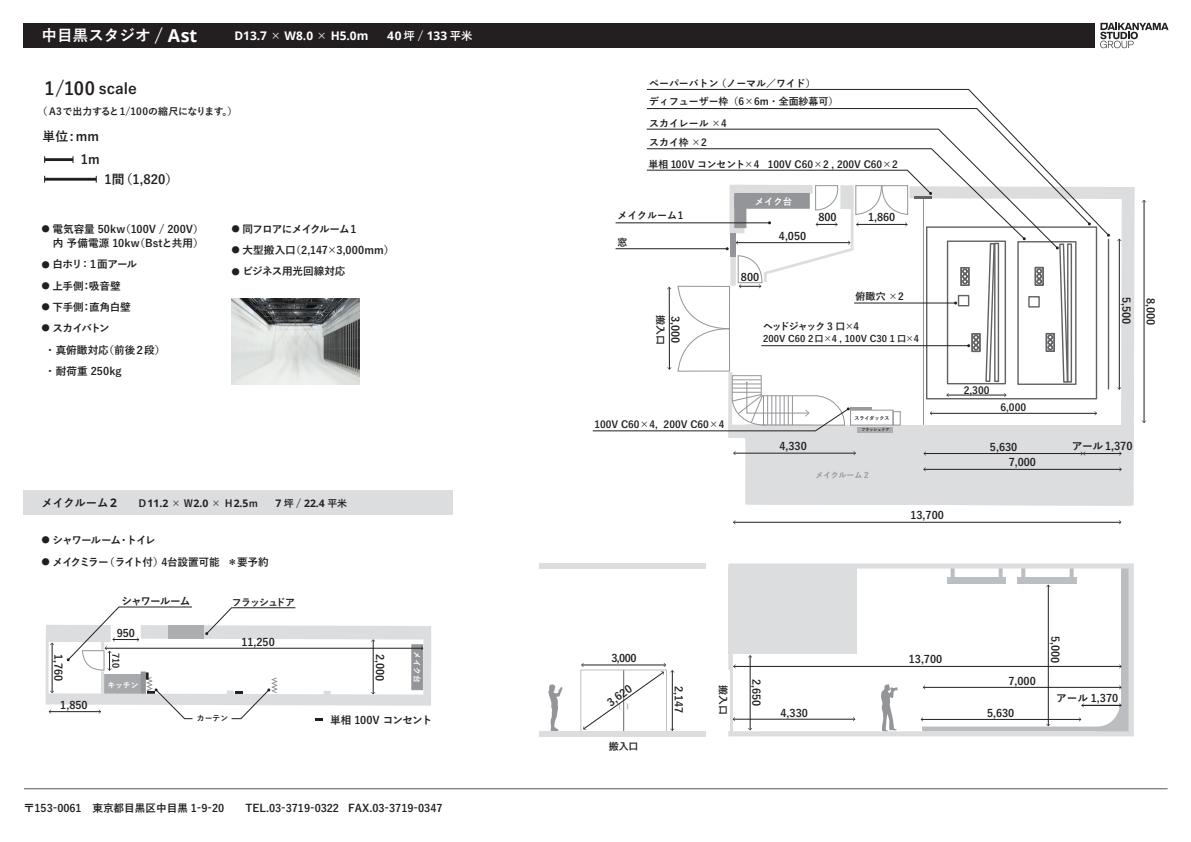
<style>
.page{position:relative;width:1191px;height:842px;background:#fff}
.page>*{position:absolute;margin:0;border:0;box-sizing:border-box;transform-origin:0 0}
.t1{font:700 17.9px "Yu Go";color:#231f20}
.t2{font:700 15.6px "Yu Go";color:#fff}
.t3{font:700 12.8px "Yu Go";color:#231f20}
.t4{font:700 11.9px "Open Sans";color:#fff}
.t5{font:700 11.3px "Yu Go";letter-spacing:-.03em;color:#231f20}
.t6{font:700 10.8px "Yu Go";letter-spacing:-.025em;color:#231f20}
.t7{font:700 10.6px/21.3px "Yu Go";color:#231f20;text-align:right}
.t8{font:700 10.6px "Yu Go";letter-spacing:-.1em;color:#231f20}
.t9{font:700 10.6px "Yu Go";letter-spacing:-.075em;color:#231f20}
.t10{font:700 10.6px "Yu Go";letter-spacing:-.095em;color:#231f20}
.t11{font:700 10.6px "Yu Go";letter-spacing:-.03em;color:#231f20}
.t12{font:700 10.6px "Yu Go";letter-spacing:-.035em;color:#231f20}
.t13{font:700 10.6px "Yu Go";letter-spacing:-.105em;color:#231f20}
.t14{font:700 10.4px "Open Sans";color:#231f20}
.t15{font:700 10px "Yu Go";color:#231f20}
.t16{font:700 9.9px "Yu Go";color:#231f20}
.t17{font:700 9.9px "Yu Go";letter-spacing:-.115em;color:#231f20}
.t18{font:700 9.9px "Yu Go";letter-spacing:-.085em;color:#231f20}
.t19{font:700 9.3px "Yu Go";color:#fff}
.t20{font:700 9.2px "Yu Go";letter-spacing:.015em;color:#231f20}
.t21{font:700 9px "Yu Go";color:#231f20}
.t22{font:700 8px "Yu Go";letter-spacing:-.035em;color:#939598}
.t23{font:700 7.8px "Yu Go";color:#fff}
.t24{font:700 7.8px "Yu Go";color:#231f20}
.t25{font:700 5px "Yu Go";color:#231f20}
.t26{font:700 4px "Yu Go";color:#231f20}
.s1{font-size:17px}
.s2{font-family:"Open Sans";font-size:17.9px}
.s3{font-family:"Yu Go";font-size:11.3px}
.s4{font-size:14.9px}
.s5{font-size:8.5px}
.s6{color:#211814}
.s7{font-family:"Open Sans";font-size:11.9px}
.s8{font-family:"Yu Go";font-size:9.9px}
</style>
<div class="page">
<div style="left:23px;top:490px;width:430px;height:25px;background:#dcdddf"></div>
<hr style="left:45px;top:158px;width:28px;height:3px;background:#231f20">
<hr style="left:45px;top:178px;width:51px;height:3px;background:#231f20">
<svg style="left:548px;top:684px;width:15px;height:47px"></svg>
<hr style="left:1143px;top:200px;width:1px;height:222px;background:#231f20">
<svg style="left:917px;top:736px;width:212px;height:54px"></svg>
<hr style="left:745px;top:436px;width:3px;height:59px;background:#dcdddf">
<div style="left:1125px;top:439px;width:8px;height:61px;background:#dcdddf"></div>
<div style="left:745px;top:495px;width:388px;height:10px;background:#dcdddf"></div>
<div style="left:1026px;top:491px;width:7px;height:10px;background:#dcdddf"></div>
<div style="left:929px;top:490px;width:7px;height:11px;background:#dcdddf"></div>
<div style="left:748px;top:425px;width:379px;height:71px;background:#dcdddf"></div>
<hr style="left:733px;top:522px;width:387px;height:1px;background:#231f20">
<hr style="left:733px;top:453px;width:122px;height:1px;background:#231f20">
<hr style="left:923px;top:469px;width:198px;height:1px;background:#231f20">
<hr style="left:1083px;top:453px;width:38px;height:1px;background:#231f20">
<hr style="left:924px;top:453px;width:158px;height:1px;background:#231f20">
<svg style="left:1080px;top:451px;width:5px;height:5px"></svg>
<svg style="left:580px;top:663px;width:94px;height:68px"></svg>
<div style="left:539px;top:731px;width:167px;height:5px;background:#dcdddf"></div>
<div style="left:539px;top:563px;width:167px;height:5px;background:#dcdddf"></div>
<svg style="left:728px;top:563px;width:405px;height:173px"></svg>
<svg style="left:646px;top:89px;width:341px;height:19px"></svg>
<div style="left:728px;top:670px;width:5px;height:61px;background:#fff"></div>
<hr style="left:730px;top:669px;width:3px;height:63px;background:#dcdddf">
<hr style="left:733px;top:719px;width:122px;height:1px;background:#231f20">
<svg style="left:46px;top:607px;width:385px;height:114px"></svg>
<div style="left:169px;top:625px;width:35px;height:14px;background:#adaeb0"></div>
<svg style="left:646px;top:108px;width:380px;height:40px"></svg>
<img style="left:231px;top:299px;width:128px;height:85px">
<svg style="left:592px;top:148px;width:542px;height:291px"></svg>
<div style="left:730px;top:233px;width:6px;height:24px;background:#939598"></div>
<svg style="left:1100px;top:23px;width:68px;height:25px"></svg>
<div style="left:23px;top:23px;width:1071px;height:25px;background:#231f20"></div>
<hr style="left:24px;top:788px;width:1143px;height:1px;background:#57585a">
<h2 class="t2" style="left:42px;top:27px;width:157px">中目黒スタジオ <span class="s1">/</span> <span class="s2">Ast</span></h2>
<p class="t4" style="left:234px;top:27px;width:135px">D13.7 <span class="s3">×</span> W8.0 <span class="s3">×</span> H5.0m</p>
<p class="t4" style="left:387px;top:27px;width:87px">40<span class="s3">坪 /</span> 133<span class="s3">平米</span></p>
<h1 class="t1" style="left:44px;top:78px;width:94px">1/100 <span class="s4">scale</span></h1>
<p class="t3" style="left:43px;top:129px;width:58px">単位: mm</p>
<p class="t16" style="left:38px;top:106px;width:201px">（ A3で出力すると1/100の縮尺になります。）</p>
<p class="t3" style="left:81px;top:152px;width:20px">1m</p>
<p class="t3" style="left:104px;top:172px;width:75px">1間（1,820）</p>
<p class="t7" style="left:42px;top:222px;width:164px;line-height:14px"><span class="s5">●</span> 電気容量 50kw（100V / 200V）内 予備電源 10kw（Bstと共用）</p>
<p class="t10" style="left:231px;top:223px;width:126px"><span class="s5">●</span> 同フロアにメイクルーム 1</p>
<p class="t7" style="left:231px;top:240px;width:164px"><span class="s5">●</span> 大型搬入口（2,147×3,000mm）</p>
<p class="t11" style="left:231px;top:265px;width:115px"><span class="s5">●</span> ビジネス用光回線対応</p>
<p class="t13" style="left:42px;top:259px;width:97px"><span class="s5">●</span> 白ホリ<span class="s6">：</span>１面アール</p>
<p class="t7" style="left:42px;top:275px;width:81px"><span class="s5">●</span> 上手側<span class="s6">：</span>吸音壁</p>
<p class="t7" style="left:42px;top:297px;width:91px"><span class="s5">●</span> 下手側<span class="s6">：</span>直角白壁</p>
<p class="t7" style="left:45px;top:318px;width:122px;text-align:left;text-indent:-3px"><span class="s5">●</span> スカイバトン<br>・ 真俯瞰対応（前後２段）・ 耐荷重 250kg</p>
<p class="t5" style="left:42px;top:497px;width:77px">メイクルーム <span class="s7">2</span></p>
<p class="t14" style="left:138px;top:496px;width:122px"><span class="s8">Ｄ</span>11.2 <span class="s8">× Ｗ</span>2.0 <span class="s8">× Ｈ</span>2.5<span class="s8">ｍ</span></p>
<p class="t14" style="left:275px;top:496px;width:73px">7 <span class="s8">坪 /</span> 22.4 <span class="s8">平米</span></p>
<p class="t8" style="left:42px;top:534px;width:116px"><span class="s5">●</span> シャワールーム・トイレ</p>
<p class="t9" style="left:42px;top:556px;width:180px"><span class="s5">●</span> メイクミラー（ライト付）4台設置可能</p>
<p class="t7" style="left:227px;top:551px;width:43px">＊要予約</p>
<p class="t8" style="left:121px;top:595px;width:70px">シャワールーム</p>
<p class="t18" style="left:232px;top:597px;width:65px">フラッシュドア</p>
<p class="t7" style="left:117px;top:622px;width:20px">950</p>
<p class="t21" style="left:121px;top:653px;width:17px;rotate:90deg">710</p>
<p class="t23" style="left:421px;top:651px;width:33px;rotate:90deg">メイク台</p>
<p class="t24" style="left:197px;top:714px;width:33px">カーテン</p>
<p class="t7" style="left:241px;top:632px;width:35px">11,250</p>
<p class="t7" style="left:69px;top:654px;width:29px;rotate:90deg">1,760</p>
<p class="t7" style="left:390px;top:654px;width:29px;rotate:90deg">2,000</p>
<p class="t23" style="left:107px;top:680px;width:33px">キッチン</p>
<p class="t7" style="left:60px;top:694px;width:29px">1,850</p>
<p class="t12" style="left:330px;top:714px;width:104px">単相 100V コンセント</p>
<p class="t7" style="left:24px;top:797px;width:420px">〒153-0061　東京都目黒区中目黒 1-9-20<span class="s6">　　</span>TEL.03-3719-0322 FAX.03-3719-0347</p>
<p class="t16" style="left:649px;top:78px;width:168px">ペーパーバトン （ノーマル／ワイド）</p>
<p class="t16" style="left:649px;top:96px;width:191px">ディフューザー枠（6×6m・全面紗幕可）</p>
<p class="t16" style="left:649px;top:117px;width:79px">スカイレール ×4</p>
<p class="t16" style="left:649px;top:137px;width:59px">スカイ枠 ×2</p>
<p class="t16" style="left:648px;top:159px;width:251px">単相 100V コンセント×4 100V C60×2 , 200V C60×2</p>
<p class="t16" style="left:617px;top:210px;width:68px">メイクルーム1</p>
<p class="t16" style="left:617px;top:237px;width:11px">窓</p>
<p class="t16" style="left:666px;top:315px;width:31px;rotate:90deg">搬入口</p>
<p class="t7" style="left:686px;top:316px;width:29px;rotate:90deg">3,000</p>
<p class="t19" style="left:755px;top:196px;width:39px">メイク台</p>
<p class="t7" style="left:741px;top:267px;width:20px">800</p>
<p class="t7" style="left:779px;top:226px;width:29px">4,050</p>
<p class="t7" style="left:818px;top:207px;width:20px">800</p>
<p class="t7" style="left:868px;top:207px;width:29px">1,860</p>
<p class="t16" style="left:855px;top:291px;width:50px">俯瞰穴 ×2</p>
<p class="t17" style="left:763px;top:320px;width:98px">ヘッドジャック 3 口×4</p>
<p class="t20" style="left:763px;top:333px;width:157px">200V C60 2口×4 , 100V C30 1 口×4</p>
<p class="t16" style="left:594px;top:419px;width:131px">100V C60×4, 200V C60×4</p>
<p class="t7" style="left:779px;top:436px;width:29px">4,330</p>
<p class="t25" style="left:854px;top:415px;width:36px">スライダックス</p>
<p class="t26" style="left:861px;top:428px;width:29px">フラッシュドア</p>
<p class="t22" style="left:815px;top:471px;width:55px">メイクルーム 2</p>
<p class="t7" style="left:910px;top:505px;width:35px">13,700</p>
<p class="t7" style="left:1136px;top:297px;width:29px;rotate:90deg">5,500</p>
<p class="t7" style="left:1161px;top:298px;width:29px;rotate:90deg">8,000</p>
<p class="t15" style="left:963px;top:384px;width:27px">2,300</p>
<p class="t15" style="left:1000px;top:402px;width:27px">6,000</p>
<p class="t7" style="left:990px;top:437px;width:29px">5,630</p>
<p class="t6" style="left:1071px;top:440px;width:62px">アール 1,370</p>
<p class="t7" style="left:1008px;top:452px;width:29px">7,000</p>
<p class="t7" style="left:611px;top:648px;width:27px">3,000</p>
<p class="t7" style="left:602px;top:695px;width:29px;rotate:-35deg">3,620</p>
<p class="t16" style="left:609px;top:741px;width:31px">搬入口</p>
<p class="t7" style="left:689px;top:686px;width:29px;rotate:90deg">2,147</p>
<p class="t16" style="left:728px;top:685px;width:31px;rotate:90deg">搬入口</p>
<p class="t7" style="left:767px;top:679px;width:29px;rotate:90deg">2,650</p>
<p class="t7" style="left:780px;top:703px;width:29px">4,330</p>
<p class="t7" style="left:908px;top:649px;width:35px">13,700</p>
<p class="t7" style="left:1008px;top:671px;width:29px">7,000</p>
<p class="t7" style="left:987px;top:703px;width:29px">5,630</p>
<p class="t7" style="left:1065px;top:636px;width:29px;rotate:90deg">5,000</p>
<p class="t7" style="left:1056px;top:687px;width:63px">アール 1,370</p>
</div>
